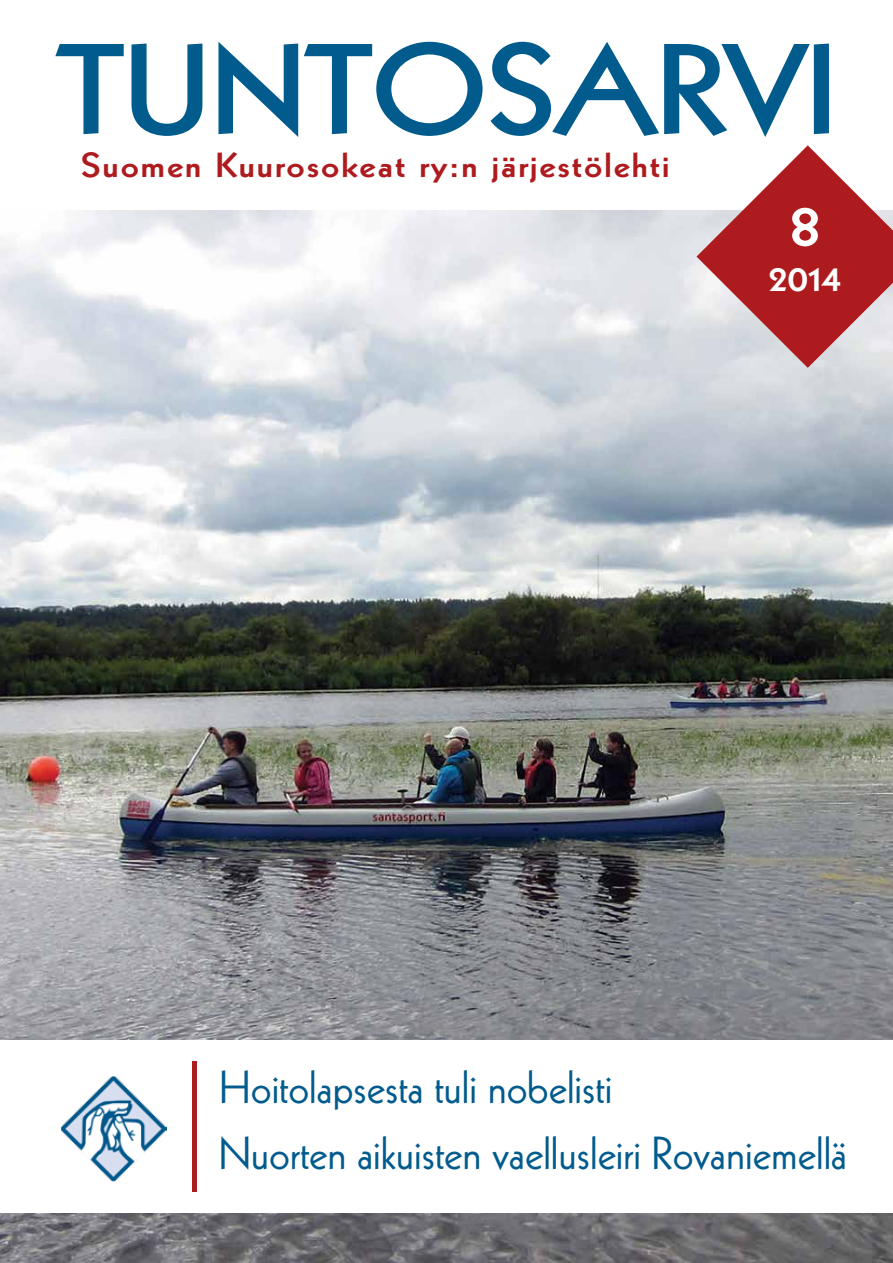
<style>
.page{position:relative;width:893px;height:1263px;background:#fff}
.page>*{position:absolute;margin:0;border:0;box-sizing:border-box;transform-origin:0 0}
.t1{font:800 124.5px "Kabel LT Std";color:#025b8d;scale:1.1 1}
.t2{font:800 61.5px "Kabel LT Std";color:#fff;scale:1.1 1}
.t3{font:45px/66px "Kabel LT Std";color:#025b8d}
.t4{font:800 37.5px "Kabel LT Std";color:#fff;scale:1.1 1}
.t5{font:800 33.9px "Kabel LT Std";letter-spacing:.05em;color:#ae1b1f;scale:1.17 1}
</style>
<div class="page">
<img style="left:0;top:368px;width:893px;height:895px">
<svg style="left:0;top:145px;width:893px;height:223px"></svg>
<div style="left:0;top:1041px;width:893px;height:172px;background:#fff"></div>
<div style="left:192px;top:1062px;width:5px;height:130px;background:#ae1b1f"></div>
<img style="left:60px;top:1076px;width:107px;height:106px">
<h1 class="t1" style="left:58px;top:18px;width:709px">TUNTOSARVI</h1>
<p class="t5" style="left:81px;top:146px;width:505px">Suomen Kuurosokeat ry:n järjestölehti</p>
<h2 class="t2" style="left:790px;top:188px;width:29px">8</h2>
<p class="t4" style="left:769px;top:256px;width:67px">2014</p>
<p class="t3" style="left:219px;top:1055px;width:629px">Hoitolapsesta tuli nobelisti<br>Nuorten aikuisten vaellusleiri Rovaniemellä</p>
</div>
